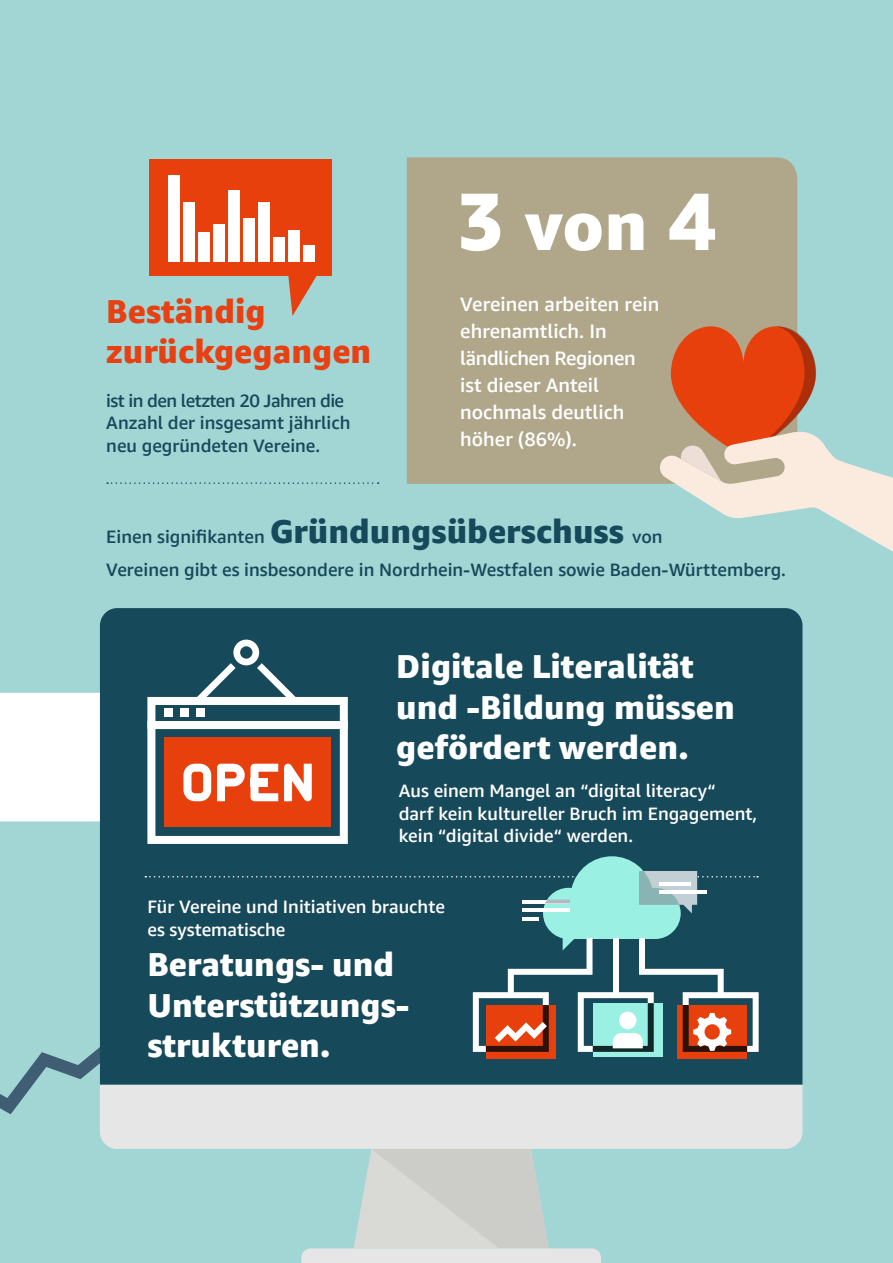
<style>
.page{position:relative;width:893px;height:1263px;background:#a2d6d5}
.page>*{position:absolute;margin:0;border:0;box-sizing:border-box;transform-origin:0 0}
.Einleitung_Fließtext{font:800 69px "Amazon Ember";color:#fff}
.Einleitung_Fließtext-2{font:800 33px/40.5px "Amazon Ember";color:#fff}
.Fließtext{font:800 33px/40.5px "Amazon Ember";color:#e74113}
.Einleitung_Fließtext-3{font:500 19.5px/27px "Amazon Ember";color:#fff}
.Einleitung_Fließtext-4{font:500 19.5px "Amazon Ember";letter-spacing:-.02em;color:#fff}
.Einleitung_Fließtext-5{font:500 18px/22.5px "Amazon Ember";color:#16495a}
.Einleitung_Fließtext-6{font:500 18px/22.5px "Amazon Ember";color:#fff}
.s1{font-size:81.15px}
.s2{font-weight:800;font-size:33px}
</style>
<div class="page">
<div style="left:0;top:693px;width:100px;height:128px;background:#fff"></div>
<div style="left:407px;top:157px;width:390px;height:327px;background:#b0a78b"></div>
<div style="left:149px;top:159px;width:183px;height:117px;background:#e8400d"></div>
<div style="left:304px;top:246px;width:11px;height:16px;background:#fff"></div>
<div style="left:288px;top:230px;width:12px;height:32px;background:#fff"></div>
<div style="left:273px;top:237px;width:12px;height:25px;background:#fff"></div>
<div style="left:258px;top:202px;width:12px;height:60px;background:#fff"></div>
<div style="left:243px;top:218px;width:12px;height:44px;background:#fff"></div>
<div style="left:228px;top:191px;width:12px;height:71px;background:#fff"></div>
<div style="left:213px;top:225px;width:12px;height:37px;background:#fff"></div>
<div style="left:198px;top:232px;width:12px;height:30px;background:#fff"></div>
<div style="left:183px;top:202px;width:12px;height:60px;background:#fff"></div>
<div style="left:168px;top:175px;width:12px;height:87px;background:#fff"></div>
<svg style="left:288px;top:276px;width:29px;height:40px"></svg>
<svg style="left:301px;top:1149px;width:300px;height:114px"></svg>
<div style="left:100px;top:1084px;width:702px;height:65px;background:#e6e6e6"></div>
<div style="left:100px;top:608px;width:702px;height:476px;background:#16495a"></div>
<svg style="left:147px;top:640px;width:201px;height:204px;background:#92766e"></svg>
<svg style="left:107px;top:482px;width:272px;height:2px"></svg>
<svg style="left:658px;top:326px;width:235px;height:226px"></svg>
<svg style="left:0;top:856px;width:759px;height:258px;background:#527982"></svg>
<p class="Fließtext" style="left:106px;top:291px;width:267px">Beständig zurückgegangen</p>
<p class="Einleitung_Fließtext-5" style="left:106px;top:389px;width:246px">ist in den letzten 20 Jahren die<br>Anzahl der insgesamt jährlich neu gegründeten Vereine.</p>
<p class="Einleitung_Fließtext" style="left:456px;top:182px;width:262px"><span class="s1">3</span> von <span class="s1">4</span></p>
<p class="Einleitung_Fließtext-3" style="left:460px;top:291px;width:201px">Vereinen arbeiten rein ehrenamtlich. In</p>
<p class="Einleitung_Fließtext-4" style="left:460px;top:346px;width:177px">ländlichen Regionen</p>
<p class="Einleitung_Fließtext-3" style="left:460px;top:372px;width:140px">ist dieser Anteil</p>
<p class="Einleitung_Fließtext-3" style="left:460px;top:399px;width:166px">nochmals deutlich höher (86%).</p>
<p class="Einleitung_Fließtext-5" style="left:106px;top:520px;width:681px;line-height:33px">Einen signifikanten <span class="s2">Gründungsüberschuss</span> von<br>Vereinen gibt es insbesondere in Nordrhein-Westfalen sowie Baden-Württemberg.</p>
<p class="Einleitung_Fließtext-2" style="left:396px;top:647px;width:299px">Digitale Literalität</p>
<p class="Einleitung_Fließtext-2" style="left:396px;top:687px;width:340px">und -Bildung müssen gefördert werden.</p>
<p class="Einleitung_Fließtext-6" style="left:399px;top:780px;width:360px">Aus einem Mangel an “digital literacy“<br>darf kein kultureller Bruch im Engagement, kein “digital divide“ werden.</p>
<p class="Einleitung_Fließtext-6" style="left:147px;top:896px;width:299px">Für Vereine und Initiativen brauchte es systematische</p>
<p class="Einleitung_Fließtext-2" style="left:147px;top:945px;width:264px">Beratungs- und<br>Unterstützungs&shy;strukturen.</p>
</div>
